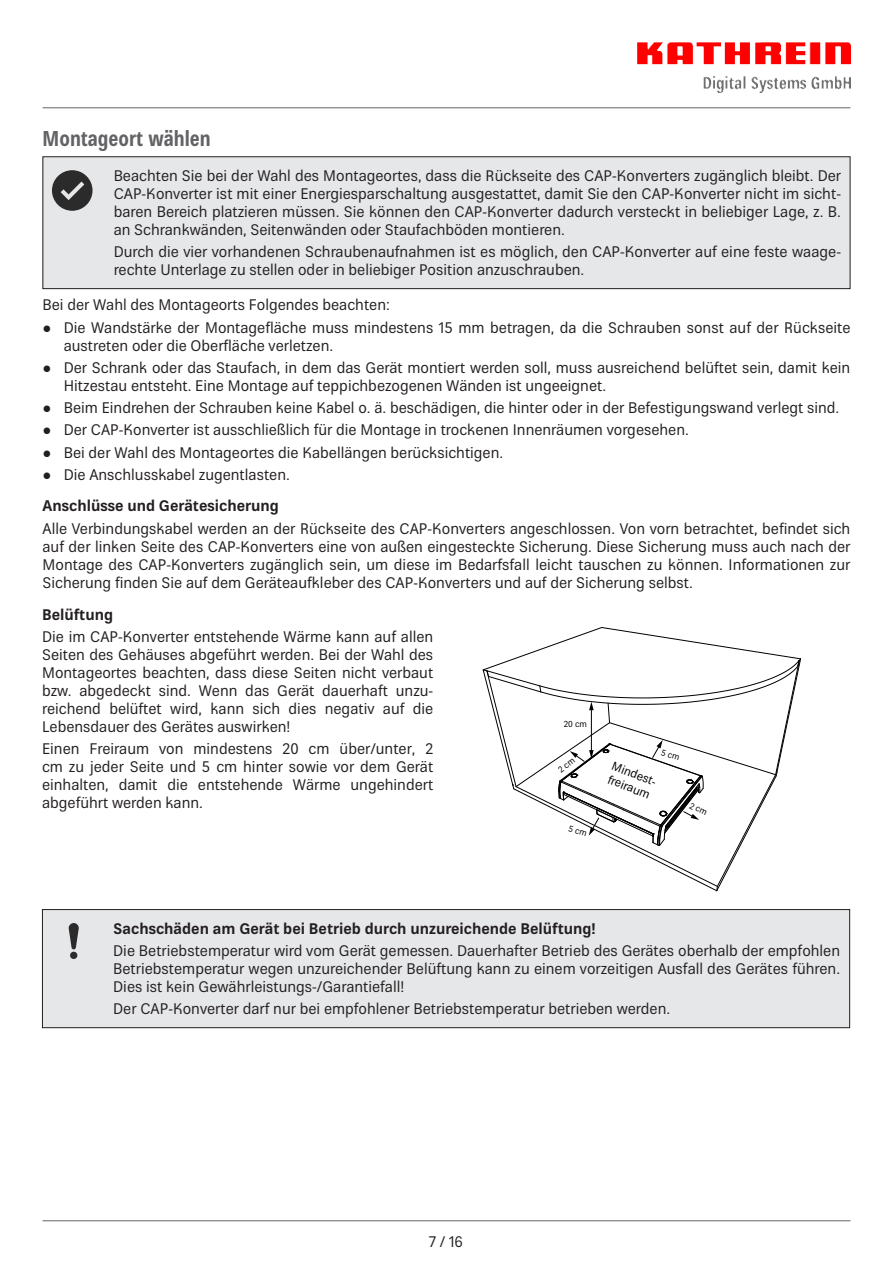
<style>
.page{position:relative;width:893px;height:1263px;background:#fff}
.page>*{position:absolute;margin:0;border:0;box-sizing:border-box;transform-origin:0 0}
.t1{font:700 condensed 21px "Kathrein 77";color:#636366}
.t2{font:15px/18px "Kathrein 55";color:#231f20;text-align:justify}
.t3{font:700 15px "Kathrein 75";color:#231f20}
.t4{font:11.85px/14.2px "Kathrein 55";color:#000}
.t5{font:8.55px "Kathrein 55";color:#000}
.s1{font-family:"Times New Roman"}
</style>
<div class="page">
<hr style="left:43px;top:1220px;width:807px;height:1px;background:#636366">
<img style="left:638px;top:43px;width:212px;height:49px">
<hr style="left:43px;top:107px;width:807px;height:1px;background:#636366">
<div style="left:42px;top:156px;width:809px;height:133px;background:#e6e7e9"></div>
<div style="left:42px;top:909px;width:808px;height:119px;background:#e6e7e9"></div>
<svg style="left:483px;top:627px;width:318px;height:264px"></svg>
<h1 class="t1" style="left:43px;top:130px;width:170px">Montageort wählen</h1>
<p class="t2" style="left:114px;top:167px;width:729px">Beachten Sie bei der Wahl des Montageortes, dass die Rückseite des CAP-Konverters zugänglich bleibt. Der CAP-Konverter ist mit einer Energiesparschaltung ausgestattet, damit Sie den CAP-Konverter nicht im sicht&shy;baren Bereich platzieren müssen. Sie können den CAP-Konverter dadurch versteckt in beliebiger Lage, z. B. an Schrankwänden, Seitenwänden oder Staufachböden montieren.</p>
<p class="t2" style="left:114px;top:243px;width:729px">Durch die vier vorhandenen Schraubenaufnahmen ist es möglich, den CAP-Konverter auf eine feste waage&shy;rechte Unterlage zu stellen oder in beliebiger Position anzuschrauben.</p>
<p class="t2" style="left:43px;top:296px;width:349px">Bei der Wahl des Montageorts Folgendes beachten:</p>
<p class="t2" style="left:64px;top:319px;width:788px;text-indent:-21px"><span class="s1">●</span> Die Wandstärke der Montagefläche muss mindestens 15 mm betragen, da die Schrauben sonst auf der Rückseite austreten oder die Oberfläche verletzen.</p>
<p class="t2" style="left:64px;top:359px;width:788px;text-indent:-21px"><span class="s1">●</span> Der Schrank oder das Staufach, in dem das Gerät montiert werden soll, muss ausreichend belüftet sein, damit kein<br>Hitzestau entsteht. Eine Montage auf teppichbezogenen Wänden ist ungeeignet.</p>
<p class="t2" style="left:43px;top:399px;width:798px"><span class="s1">●</span> Beim Eindrehen der Schrauben keine Kabel o. ä. beschädigen, die hinter oder in der Befestigungswand verlegt sind.</p>
<p class="t2" style="left:43px;top:421px;width:648px"><span class="s1">●</span> Der CAP-Konverter ist ausschließlich für die Montage in trockenen Innenräumen vorgesehen.</p>
<p class="t2" style="left:43px;top:444px;width:462px"><span class="s1">●</span> Bei der Wahl des Montageortes die Kabellängen berücksichtigen.</p>
<p class="t2" style="left:43px;top:466px;width:249px"><span class="s1">●</span> Die Anschlusskabel zugentlasten.</p>
<p class="t3" style="left:43px;top:497px;width:238px">Anschlüsse und Gerätesicherung</p>
<p class="t2" style="left:43px;top:520px;width:809px">Alle Verbindungskabel werden an der Rückseite des CAP-Konverters angeschlossen. Von vorn betrachtet, befindet sich auf der linken Seite des CAP-Konverters eine von außen eingesteckte Sicherung. Diese Sicherung muss auch nach der Montage des CAP-Konverters zugänglich sein, um diese im Bedarfsfall leicht tauschen zu können. Informationen zur Sicherung finden Sie auf dem Geräteaufkleber des CAP-Konverters und auf der Sicherung selbst.</p>
<p class="t3" style="left:42px;top:606px;width:73px">Belüftung</p>
<p class="t2" style="left:42px;top:628px;width:393px">Die im CAP-Konverter entstehende Wärme kann auf allen Seiten des Gehäuses abgeführt werden. Bei der Wahl des Montageortes beachten, dass diese Seiten nicht verbaut bzw. abgedeckt sind. Wenn das Gerät dauerhaft unzu&shy;reichend belüftet wird, kann sich dies negativ auf die Lebensdauer des Gerätes auswirken!</p>
<p class="t2" style="left:42px;top:740px;width:393px">Einen Freiraum von mindestens 20 cm über/unter, 2 cm zu jeder Seite und 5 cm hinter sowie vor dem Gerät einhalten, damit die entstehende Wärme ungehindert abgeführt werden kann.</p>
<p class="t5" style="left:564px;top:719px;width:25px">20 cm</p>
<p class="t4" style="left:615px;top:758px;width:52px;rotate:22deg">Mindest&shy;freiraum</p>
<p class="t3" style="left:113px;top:920px;width:484px">Sachschäden am Gerät bei Betrieb durch unzureichende Belüftung!</p>
<p class="t2" style="left:113px;top:942px;width:728px">Die Betriebstemperatur wird vom Gerät gemessen. Dauerhafter Betrieb des Gerätes oberhalb der empfohlen Betriebstemperatur wegen unzureichender Belüftung kann zu einem vorzeitigen Ausfall des Gerätes führen.<br>Dies ist kein Gewährleistungs-/Garantiefall!</p>
<p class="t2" style="left:113px;top:1000px;width:558px">Der CAP-Konverter darf nur bei empfohlener Betriebstemperatur betrieben werden.</p>
<p class="t2" style="left:429px;top:1233px;width:35px">7 / 16</p>
</div>
